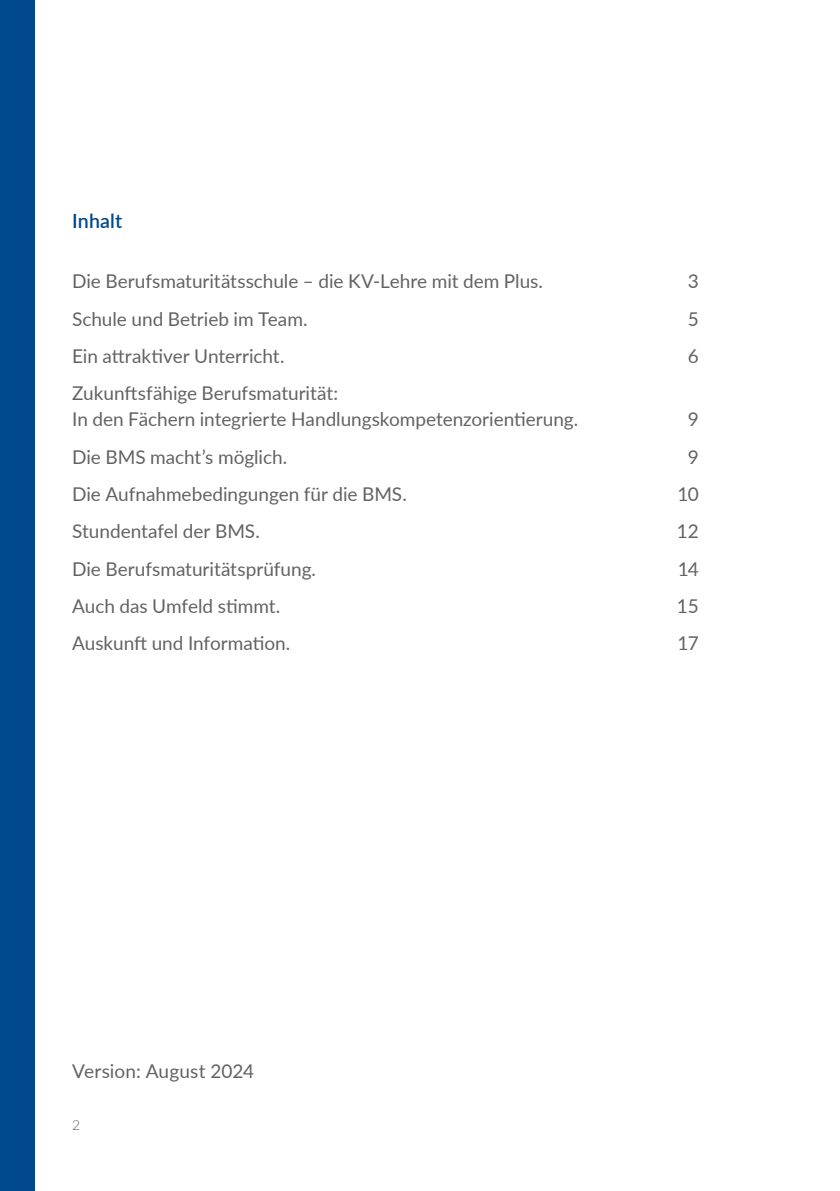
<style>
.page{position:relative;width:840px;height:1191px;background:#fff}
.page>*{position:absolute;margin:0;border:0;box-sizing:border-box;transform-origin:0 0}
.t1{font:600 19.6px "Lato";letter-spacing:.01em;color:#01498e}
.t2{font:19px/26px "Lato";letter-spacing:-.005em;color:#636366}
.t3{font:300 14px "Lato";color:#636366}
</style>
<div class="page">
<div style="left:0;top:0;width:34px;height:1191px;background:#01498e"></div>
<p class="t1" style="left:72px;top:207px;width:52px">Inhalt</p>
<p class="t2" style="left:72px;top:267px;width:472px">Die Berufsmaturitätsschule – die KV-Lehre mit dem Plus.</p>
<p class="t2" style="left:687px;top:267px;width:13px">3</p>
<p class="t2" style="left:72px;top:305px;width:237px">Schule und Betrieb im Team.</p>
<p class="t2" style="left:687px;top:305px;width:13px">5</p>
<p class="t2" style="left:72px;top:342px;width:214px">Ein attraktiver Unterricht.</p>
<p class="t2" style="left:687px;top:342px;width:13px">6</p>
<p class="t2" style="left:72px;top:379px;width:507px">Zukunftsfähige Berufsmaturität:<br>In den Fächern integrierte Handlungskompetenzorientierung.</p>
<p class="t2" style="left:687px;top:405px;width:13px">9</p>
<p class="t2" style="left:72px;top:443px;width:216px">Die BMS macht’s möglich.</p>
<p class="t2" style="left:687px;top:443px;width:13px">9</p>
<p class="t2" style="left:72px;top:480px;width:336px">Die Aufnahmebedingungen für die BMS.</p>
<p class="t2" style="left:677px;top:480px;width:23px">10</p>
<p class="t2" style="left:72px;top:517px;width:189px">Stundentafel der BMS.</p>
<p class="t2" style="left:676px;top:517px;width:23px">12</p>
<p class="t2" style="left:72px;top:555px;width:245px">Die Berufsmaturitätsprüfung.</p>
<p class="t2" style="left:677px;top:555px;width:23px">14</p>
<p class="t2" style="left:72px;top:592px;width:210px">Auch das Umfeld stimmt.</p>
<p class="t2" style="left:676px;top:592px;width:23px">15</p>
<p class="t2" style="left:72px;top:629px;width:220px">Auskunft und Information.</p>
<p class="t2" style="left:677px;top:629px;width:23px">17</p>
<p class="t2" style="left:72px;top:1056px;width:183px">Version: August 2024</p>
<p class="t3" style="left:72px;top:1115px;width:10px">2</p>
</div>
